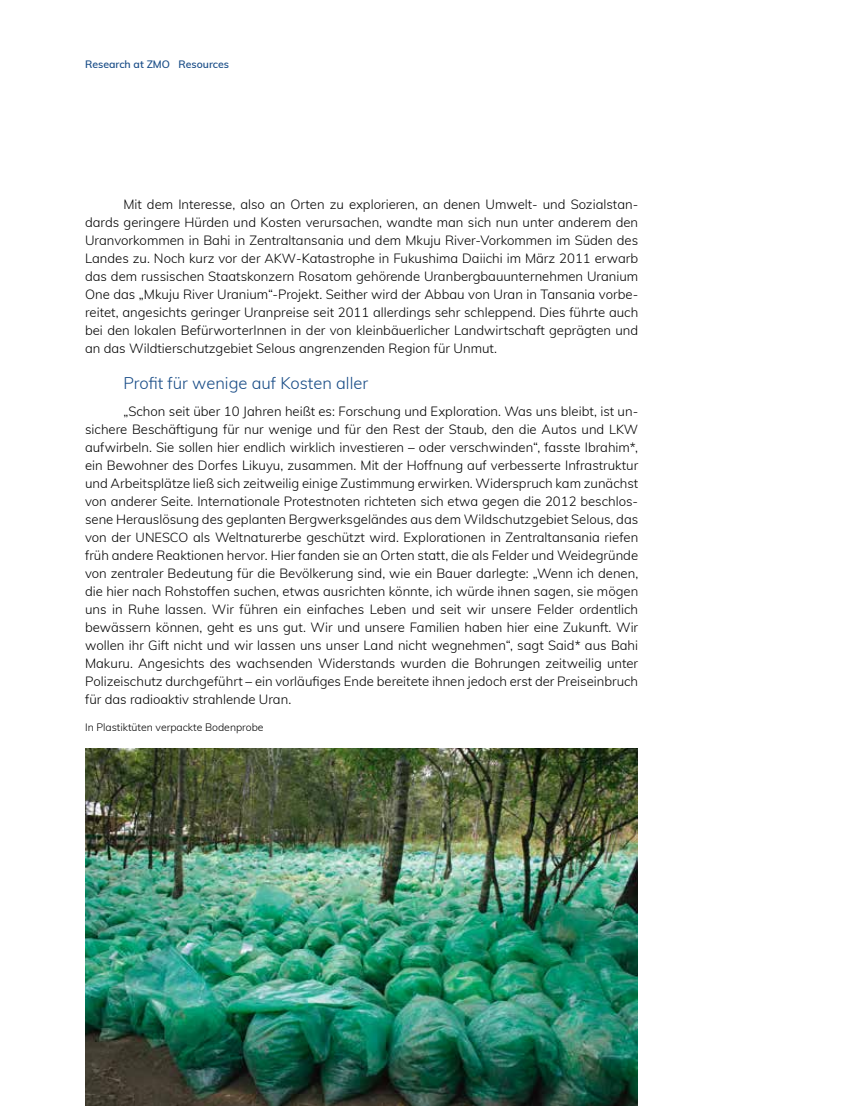
<style>
.page{position:relative;width:851px;height:1106px;background:#fff}
.page>*{position:absolute;margin:0;border:0;box-sizing:border-box;transform-origin:0 0}
.t1{font:300 16.5px "Muli";color:#174b86}
.t2{font:300 13.2px/18px "Muli";color:#000;text-align:justify}
.t3{font:300 10.5px "Muli";color:#000}
.t4{font:600 10.5px "Muli";color:#174b86}
.s1{font-size:12.9px}
</style>
<div class="page">
<img style="left:85px;top:748px;width:552px;height:358px">
<p class="t4" style="left:85px;top:57px;width:145px">Research at ZMO Resources</p>
<p class="t2" style="left:85px;top:194px;width:554px;text-indent:38px">Mit dem Interesse, also an Orten zu explorieren, an denen Umwelt- und Sozialstan&shy;dards geringere Hürden und Kosten verursachen, wandte man sich nun unter anderem den Uranvorkommen in Bahi in Zentraltansania und dem Mkuju River-Vorkommen im Süden des Landes zu. Noch kurz vor der <span class="s1">AKW</span>-Katastrophe in Fukushima Daiichi im März 2011 erwarb das dem russischen Staatskonzern Rosatom gehörende Uranbergbauunternehmen Uranium One das „Mkuju River Uranium“-Projekt. Seither wird der Abbau von Uran in Tansania vorbe&shy;reitet, angesichts geringer Uranpreise seit 2011 allerdings sehr schleppend. Dies führte auch bei den lokalen BefürworterInnen in der von kleinbäuerlicher Landwirtschaft geprägten und an das Wildtierschutzgebiet Selous angrenzenden Region für Unmut.</p>
<p class="t1" style="left:123px;top:371px;width:246px">Profit für wenige auf Kosten aller</p>
<p class="t2" style="left:85px;top:401px;width:554px;text-indent:38px">„Schon seit über 10 Jahren heißt es: Forschung und Exploration. Was uns bleibt, ist un&shy;sichere Beschäftigung für nur wenige und für den Rest der Staub, den die Autos und <span class="s1">LKW </span>aufwirbeln. Sie sollen hier endlich wirklich investieren – oder verschwinden“, fasste Ibrahim*, ein Bewohner des Dorfes Likuyu, zusammen. Mit der Hoffnung auf verbesserte Infrastruktur und Arbeitsplätze ließ sich zeitweilig einige Zustimmung erwirken. Widerspruch kam zunächst von anderer Seite. Internationale Protestnoten richteten sich etwa gegen die 2012 beschlos&shy;sene Herauslösung des geplanten Bergwerksgeländes aus dem Wildschutzgebiet Selous, das von der <span class="s1">UNESCO</span> als Weltnaturerbe geschützt wird. Explorationen in Zentraltansania riefen früh andere Reaktionen hervor. Hier fanden sie an Orten statt, die als Felder und Weidegründe von zentraler Bedeutung für die Bevölkerung sind, wie ein Bauer darlegte: „Wenn ich denen, die hier nach Rohstoffen suchen, etwas ausrichten könnte, ich würde ihnen sagen, sie mögen uns in Ruhe lassen. Wir führen ein einfaches Leben und seit wir unsere Felder ordentlich bewässern können, geht es uns gut. Wir und unsere Familien haben hier eine Zukunft. Wir wollen ihr Gift nicht und wir lassen uns unser Land nicht wegnehmen“, sagt Said* aus Bahi Makuru. Angesichts des wachsenden Widerstands wurden die Bohrungen zeitweilig unter Polizeischutz durchgeführt – ein vorläufiges Ende bereitete ihnen jedoch erst der Preiseinbruch für das radioaktiv strahlende Uran.</p>
<p class="t3" style="left:85px;top:719px;width:180px">In Plastiktüten verpackte Bodenprobe</p>
</div>
